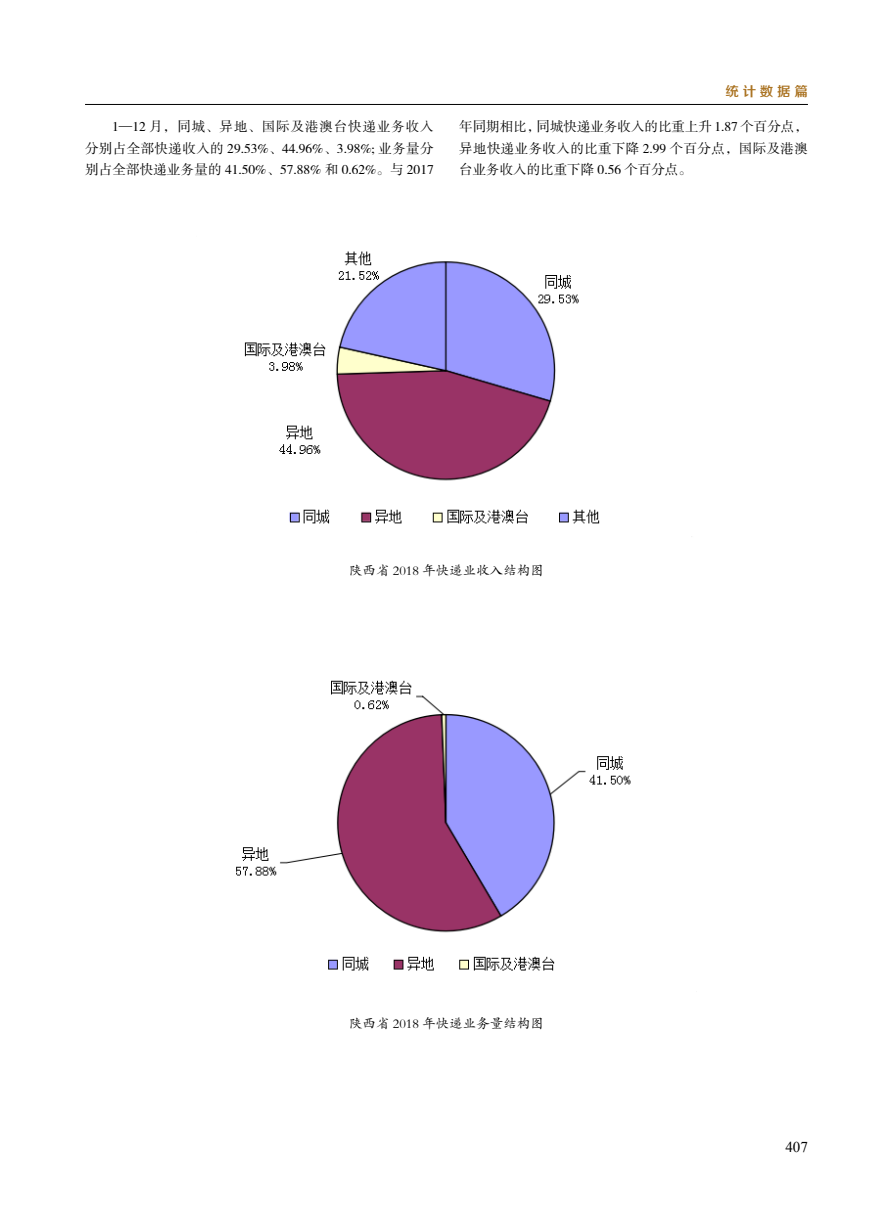
<style>
.page{position:relative;width:893px;height:1212px;background:#fff}
.page>*{position:absolute;margin:0;border:0;box-sizing:border-box;transform-origin:0 0}
.t1{font:15px "Times New Roman";color:#000}
.t2{font:13.5px/21.9px "FZSSK GBK1 0";letter-spacing:.015em;color:#000;text-align:justify}
.t3{font:13.5px "FZKTK GBK1 0";color:#000}
.t4{font:13.5px "FZZZHONGJW GB1 0";letter-spacing:.275em;color:#aa7322}
</style>
<div class="page">
<hr style="left:85px;top:104px;width:723px;height:1px;background:#000">
<img style="left:244px;top:251px;width:448px;height:286px">
<img style="left:236px;top:680px;width:395px;height:291px">
<p class="t4" style="left:725px;top:84px;width:84px">统计数据篇</p>
<p class="t2" style="left:85px;top:116px;width:350px;text-indent:27px">1—12 月，同城、异地、国际及港澳台快递业务收入分别占全部快递收入的 29.53%、44.96%、3.98%; 业务量分别占全部快递业务量的 41.50%、57.88% 和 0.62%。与 2017</p>
<p class="t2" style="left:459px;top:116px;width:350px">年同期相比，同城快递业务收入的比重上升 1.87 个百分点，异地快递业务收入的比重下降 2.99 个百分点，国际及港澳台业务收入的比重下降 0.56 个百分点。</p>
<p class="t3" style="left:349px;top:563px;width:196px">陕西省 2018 年快递业收入结构图</p>
<p class="t3" style="left:349px;top:1016px;width:196px">陕西省 2018 年快递业务量结构图</p>
<p class="t1" style="left:785px;top:1137px;width:24px">407</p>
</div>
